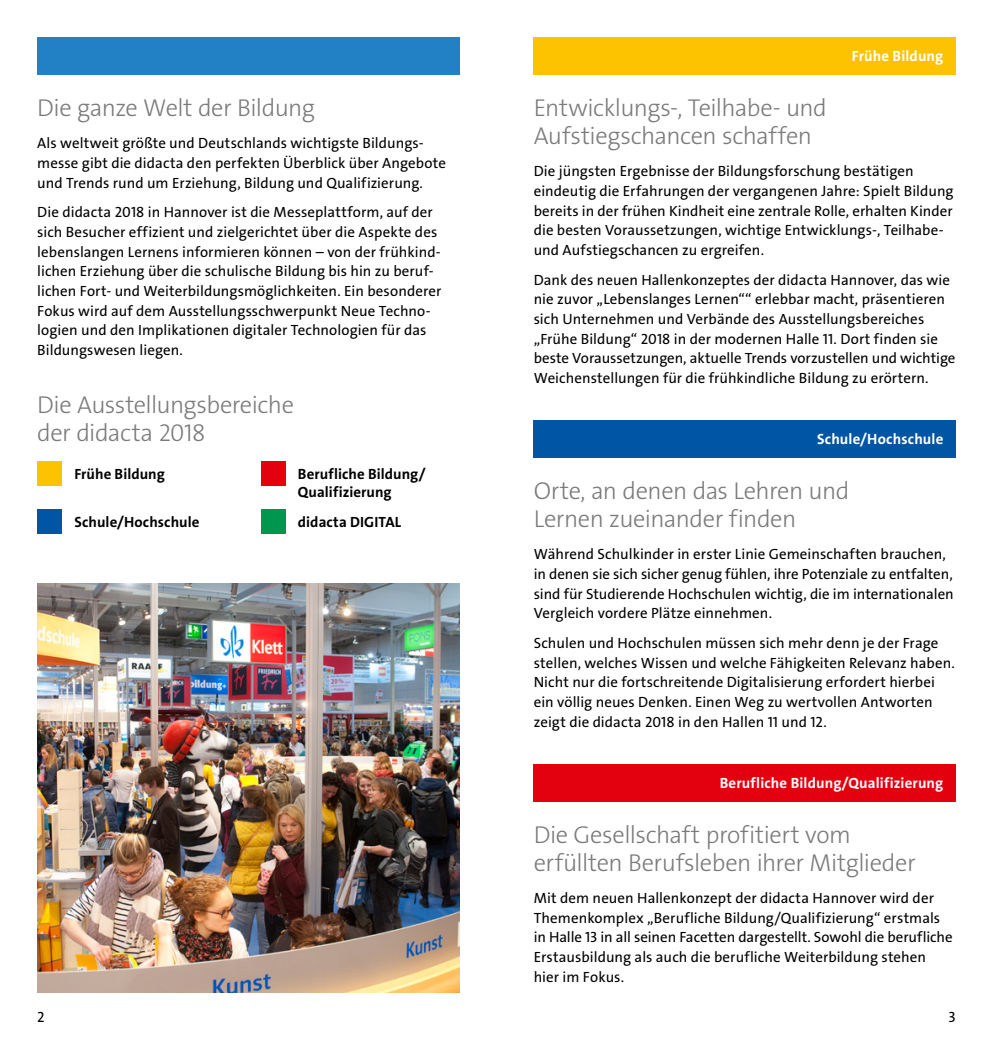
<style>
.page{position:relative;width:993px;height:1042px;background:#fff}
.page>*{position:absolute;margin:0;border:0;box-sizing:border-box;transform-origin:0 0}
.t1{font:24.5px/28px "The Sans LP3 Lig";letter-spacing:-.02em;color:#7b7b7a}
.t2{font:14.88px/19.8px "The Sans LP5 Plain";letter-spacing:.005em;color:#000}
.t3{font:14.88px/18.4px "The Sans LP7 Bld";letter-spacing:.005em;color:#000}
.t4{font:14.88px "The Sans LP7 Bld";letter-spacing:.01em;color:#fff}
</style>
<div class="page">
<div style="left:37px;top:37px;width:422px;height:37px;background:#2281c4"></div>
<div style="left:37px;top:461px;width:25px;height:25px;background:#fdc300"></div>
<div style="left:260px;top:461px;width:25px;height:25px;background:#e3000f"></div>
<div style="left:37px;top:509px;width:25px;height:25px;background:#0055a4"></div>
<div style="left:260px;top:509px;width:25px;height:25px;background:#00964e"></div>
<div style="left:533px;top:37px;width:422px;height:37px;background:#fdc300"></div>
<div style="left:533px;top:420px;width:422px;height:37px;background:#0055a4"></div>
<div style="left:533px;top:764px;width:422px;height:37px;background:#e3000f"></div>
<img style="left:37px;top:583px;width:422px;height:409px">
<h1 class="t1" style="left:37px;top:94px;width:279px">Die ganze Welt der Bildung</h1>
<p class="t2" style="left:37px;top:133px;width:410px">Als weltweit größte und Deutschlands wichtigste Bildungs&shy;messe gibt die didacta den perfekten Überblick über Angebote und Trends rund um Erziehung, Bildung und Qualifizierung.</p>
<p class="t2" style="left:37px;top:202px;width:405px">Die didacta 2018 in Hannover ist die Messeplattform, auf der sich Besucher effizient und zielgerichtet über die Aspekte des lebenslangen Lernens informieren können – von der frühkind&shy;lichen Erziehung über die schulische Bildung bis hin zu beruf&shy;lichen Fort- und Weiterbildungsmöglichkeiten. Ein besonderer Fokus wird auf dem Ausstellungsschwerpunkt Neue Techno&shy;logien und den Implikationen digitaler Technologien für das Bildungswesen liegen.</p>
<h1 class="t1" style="left:37px;top:391px;width:258px">Die Ausstellungsbereiche der didacta 2018</h1>
<p class="t3" style="left:74px;top:464px;width:92px">Frühe Bildung</p>
<p class="t3" style="left:298px;top:464px;width:129px">Berufliche Bildung/<br>Qualifizierung</p>
<p class="t3" style="left:74px;top:513px;width:126px">Schule/Hochschule</p>
<p class="t3" style="left:298px;top:513px;width:105px">didacta DIGITAL</p>
<p class="t4" style="left:851px;top:46px;width:93px">Frühe Bildung</p>
<h1 class="t1" style="left:533px;top:94px;width:294px">Entwicklungs-, Teilhabe- und<br>Aufstiegschancen schaffen</h1>
<p class="t2" style="left:533px;top:161px;width:421px">Die jüngsten Ergebnisse der Bildungsforschung bestätigen eindeutig die Erfahrungen der vergangenen Jahre: Spielt Bildung bereits in der frühen Kindheit eine zentrale Rolle, erhalten Kinder die besten Voraussetzungen, wichtige Entwicklungs-, Teilhabe&shy;und Aufstiegschancen zu ergreifen.</p>
<p class="t2" style="left:533px;top:270px;width:423px">Dank des neuen Hallenkonzeptes der didacta Hannover, das wie nie zuvor „Lebenslanges Lernen““ erlebbar macht, präsentieren sich Unternehmen und Verbände des Ausstellungsbereiches „Frühe Bildung“ 2018 in der modernen Halle 11. Dort finden sie beste Voraussetzungen, aktuelle Trends vorzustellen und wichtige Weichenstellungen für die frühkindliche Bildung zu erörtern.</p>
<p class="t4" style="left:816px;top:429px;width:128px">Schule/Hochschule</p>
<h1 class="t1" style="left:533px;top:477px;width:317px">Orte, an denen das Lehren und<br>Lernen zueinander finden</h1>
<p class="t2" style="left:533px;top:544px;width:421px">Während Schulkinder in erster Linie Gemeinschaften brauchen, in denen sie sich sicher genug fühlen, ihre Potenziale zu entfalten, sind für Studierende Hochschulen wichtig, die im internationalen Vergleich vordere Plätze einnehmen.</p>
<p class="t2" style="left:533px;top:633px;width:422px">Schulen und Hochschulen müssen sich mehr denn je der Frage stellen, welches Wissen und welche Fähigkeiten Relevanz haben.<br>Nicht nur die fortschreitende Digitalisierung erfordert hierbei ein völlig neues Denken. Einen Weg zu wertvollen Antworten zeigt die didacta 2018 in den Hallen 11 und 12.</p>
<p class="t4" style="left:719px;top:773px;width:225px">Berufliche Bildung/Qualifizierung</p>
<h1 class="t1" style="left:533px;top:820px;width:383px">Die Gesellschaft profitiert vom erfüllten Berufsleben ihrer Mitglieder</h1>
<p class="t2" style="left:533px;top:888px;width:420px">Mit dem neuen Hallenkonzept der didacta Hannover wird der Themenkomplex „Berufliche Bildung/Qualifizierung“ erstmals in Halle 13 in all seinen Facetten dargestellt. Sowohl die berufliche Erstausbildung als auch die berufliche Weiterbildung stehen hier im Fokus.</p>
<p class="t2" style="left:37px;top:1007px;width:9px">2</p>
<p class="t2" style="left:948px;top:1007px;width:9px">3</p>
</div>
